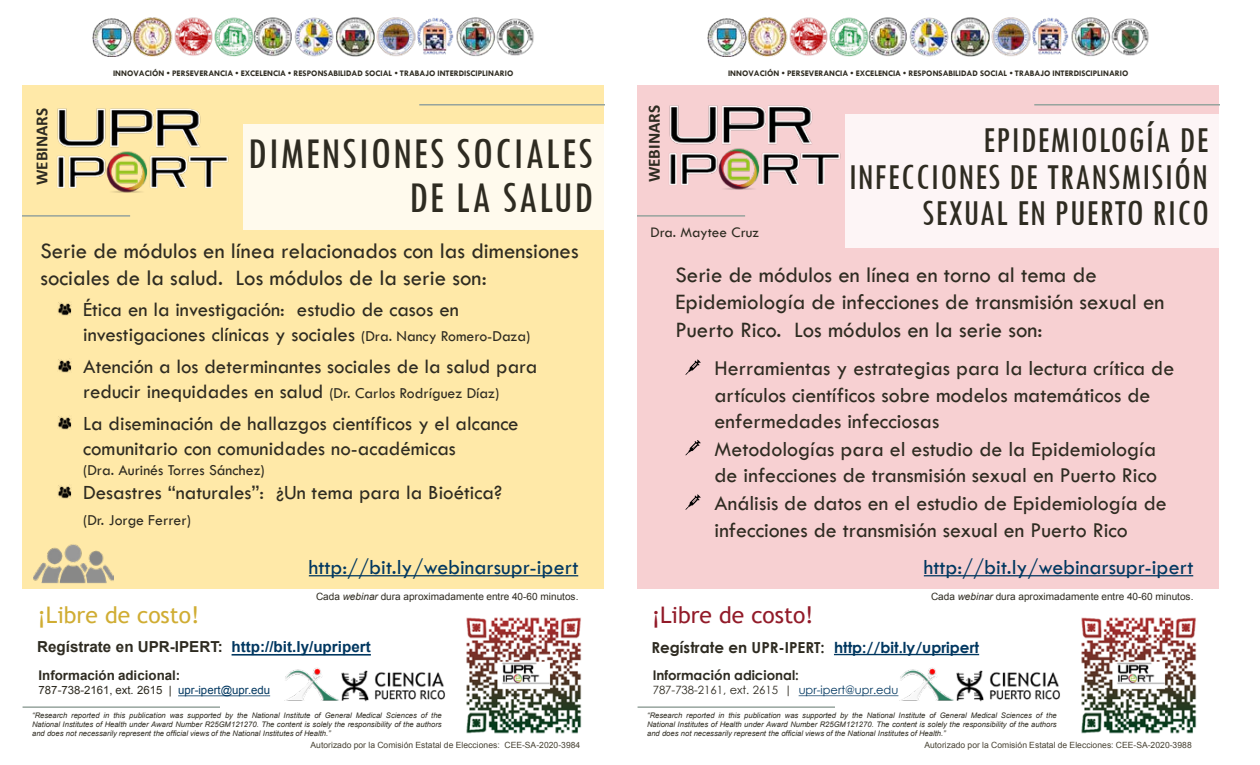
<style>
.page{position:relative;width:1260px;height:765px;background:#fff}
.page>*{position:absolute;margin:0;border:0;box-sizing:border-box;transform-origin:0 0}
.t1{font:45.62px/43.8px "Tw Cen MT Condensed";letter-spacing:.035em;color:#2e2b21;text-align:right}
.t2{font:condensed 38px/36.5px "Tw Cen";letter-spacing:.025em;color:#2e2b21;text-align:right}
.t3{font:22.88px/27.4px "Tw Cen";color:#2e2b21}
.t4{font:22.88px/27.4px "Tw Cen MT";color:#2e2b21}
.t5{font:22.88px "Trebuchet MS";color:#d0ad33}
.t6{font:22.88px "Trebuchet MS";color:#921b29}
.t7{font:21.88px/26.8px "Tw Cen";color:#2e2b21}
.t8{font:21.88px "Tw Cen MT";color:#003760}
.t9{font:21.88px "Tw Cen";color:#003760}
.t10{font:20.88px/25.1px "Tw Cen MT";color:#2e2b21}
.t11{font:700 17.12px "Calibri";color:#2e2b21}
.t12{font:15.75px "Tw Cen MT";color:#2e2b21}
.t13{font:700 15.12px "Arial";color:#2e2b21}
.t14{font:700 15.12px "Century Gothic";color:#2e2b21}
.t15{font:15.12px "Tw Cen";color:#2e2b21}
.t16{font:700 13.38px "Arial";color:#2e2b21}
.t17{font:700 13.38px "Century Gothic";color:#2e2b21}
.t18{font:11.38px "Arial";letter-spacing:.005em;color:#2e2b21}
.t19{font:11.38px "Century Gothic";color:#2e2b21}
.t20{font:10px "Arial";color:#2e2b21}
.t21{font:8.5px "Arial";letter-spacing:.005em;color:#474233}
.t22{font:700 8.5px "Tw Cen MT";letter-spacing:.005em;color:#2e2b21}
.t23{font:700 8.5px "Tw Cen";letter-spacing:.005em;color:#2e2b21}
.t24{font:italic 7.62px/9.1px "Arial";color:#2e2b21;text-align:justify}
.s1{font-size:15.75px}
.s2{font-style:italic}
.s3{color:#003760}
</style>
<div class="page">
<div style="left:22px;top:86px;width:582px;height:503px;background:#ffe9a8"></div>
<div style="left:244px;top:124px;width:360px;height:106px;background:#fffaed"></div>
<hr style="left:419px;top:104px;width:185px;height:2px;background:#95a39d">
<hr style="left:23px;top:706px;width:197px;height:2px;background:#95a39d">
<svg style="left:309px;top:575px;width:269px;height:1px"></svg>
<hr style="left:22px;top:215px;width:108px;height:2px;background:#95a39d">
<svg style="left:232px;top:654px;width:139px;height:2px"></svg>
<svg style="left:178px;top:695px;width:92px;height:1px"></svg>
<hr style="left:638px;top:706px;width:197px;height:2px;background:#95a39d">
<svg style="left:834px;top:654px;width:145px;height:1px"></svg>
<svg style="left:799px;top:695px;width:99px;height:1px"></svg>
<img style="left:92px;top:17px;width:442px;height:40px">
<img style="left:707px;top:17px;width:442px;height:40px">
<img style="left:57px;top:108px;width:172px;height:85px">
<img style="left:58px;top:302px;width:14px;height:14px">
<img style="left:58px;top:359px;width:14px;height:14px">
<img style="left:58px;top:416px;width:14px;height:14px">
<img style="left:58px;top:485px;width:14px;height:14px">
<img style="left:34px;top:544px;width:80px;height:39px">
<div style="left:638px;top:86px;width:581px;height:503px;background:#f7d0d2"></div>
<svg style="left:685px;top:359px;width:16px;height:16px"></svg>
<svg style="left:685px;top:440px;width:16px;height:15px"></svg>
<svg style="left:685px;top:494px;width:16px;height:16px"></svg>
<img style="left:669px;top:105px;width:172px;height:85px">
<div style="left:845px;top:114px;width:374px;height:134px;background:#fdf5f6"></div>
<hr style="left:1034px;top:104px;width:185px;height:2px;background:#95a39d">
<svg style="left:924px;top:575px;width:269px;height:1px"></svg>
<hr style="left:638px;top:215px;width:107px;height:2px;background:#95a39d">
<img style="left:341px;top:670px;width:104px;height:32px">
<img style="left:284px;top:668px;width:55px;height:33px">
<img style="left:466px;top:617px;width:116px;height:117px">
<img style="left:956px;top:670px;width:104px;height:32px">
<img style="left:898px;top:668px;width:56px;height:33px">
<img style="left:1081px;top:617px;width:116px;height:117px">
<p class="t22" style="left:113px;top:68px;width:402px">INNOVACIÓN • PERSEVERANCIA • EXCELENCIA • RESPONSABILIDAD SOCIAL • TRABAJO INTERDISCIPLINARIO</p>
<p class="t23" style="left:728px;top:68px;width:402px">INNOVACIÓN • PERSEVERANCIA • EXCELENCIA • RESPONSABILIDAD SOCIAL • TRABAJO INTERDISCIPLINARIO</p>
<p class="t11" style="left:30px;top:185px;width:79px;rotate:-90deg">WEBINARS</p>
<h1 class="t1" style="left:248px;top:131px;width:347px">DIMENSIONES SOCIALES<br>DE LA SALUD</h1>
<p class="t4" style="left:40px;top:237px;width:540px">Serie de módulos en línea relacionados con las dimensiones sociales de la salud. Los módulos de la serie son:</p>
<p class="t10" style="left:83px;top:296px;width:449px">Ética en la investigación: estudio de casos en investigaciones clínicas y sociales <span class="s1">(Dra. Nancy Romero-Daza)</span></p>
<p class="t10" style="left:83px;top:353px;width:456px">Atención a los determinantes sociales de la salud para reducir inequidades en salud <span class="s1">(Dr. Carlos Rodríguez Díaz)</span></p>
<p class="t10" style="left:83px;top:410px;width:437px">La diseminación de hallazgos científicos y el alcance comunitario con comunidades no-académicas</p>
<p class="t12" style="left:83px;top:461px;width:183px">(Dra. Aurinés Torres Sánchez)</p>
<p class="t10" style="left:83px;top:479px;width:420px">Desastres “naturales”: ¿Un tema para la Bioética?</p>
<p class="t12" style="left:83px;top:510px;width:109px">(Dr. Jorge Ferrer)</p>
<p class="t8" style="left:309px;top:554px;width:271px">http://bit.ly/webinarsupr-ipert</p>
<p class="t20" style="left:316px;top:590px;width:264px">Cada <span class="s2">webinar</span> dura aproximadamente entre 40-60 minutos.</p>
<p class="t5" style="left:37px;top:601px;width:163px">¡Libre de costo!</p>
<p class="t13" style="left:37px;top:637px;width:335px">Regístrate en UPR-IPERT: <span class="s3">http://bit.ly/upripert</span></p>
<h5 class="t16" style="left:38px;top:667px;width:143px">Información adicional:</h5>
<p class="t18" style="left:38px;top:683px;width:233px">787-738-2161, ext. 2615 | <span class="s3">upr-ipert@upr.edu</span></p>
<p class="t24" style="left:32px;top:711px;width:411px">“Research reported in this publication was supported by the National Institute of General Medical Sciences of the National Institutes of Health under Award Number R25GM121270. The content is solely the responsibility of the authors and does not necessarily represent the official views of the National Institutes of Health.”</p>
<p class="t21" style="left:311px;top:740px;width:271px">Autorizado por la Comisión Estatal de Elecciones: CEE-SA-2020-3984</p>
<p class="t11" style="left:642px;top:182px;width:79px;rotate:-90deg">WEBINARS</p>
<p class="t15" style="left:651px;top:224px;width:110px">Dra. Maytee Cruz</p>
<p class="t2" style="left:848px;top:121px;width:362px">EPIDEMIOLOGÍA DE<br>INFECCIONES DE TRANSMISIÓN<br>SEXUAL EN PUERTO RICO</p>
<p class="t3" style="left:676px;top:261px;width:490px">Serie de módulos en línea en torno al tema de<br>Epidemiología de infecciones de transmisión sexual en<br>Puerto Rico. Los módulos en la serie son:</p>
<p class="t7" style="left:715px;top:355px;width:461px">Herramientas y estrategias para la lectura crítica de artículos científicos sobre modelos matemáticos de enfermedades infecciosas<br>Metodologías para el estudio de la Epidemiología de infecciones de transmisión sexual en Puerto Rico</p>
<p class="t7" style="left:715px;top:490px;width:454px;line-height:26.2px">Análisis de datos en el estudio de Epidemiología de infecciones de transmisión sexual en Puerto Rico</p>
<p class="t9" style="left:924px;top:554px;width:271px">http://bit.ly/webinarsupr-ipert</p>
<p class="t20" style="left:931px;top:590px;width:264px">Cada <span class="s2">webinar</span> dura aproximadamente entre 40-60 minutos.</p>
<p class="t6" style="left:652px;top:601px;width:163px">¡Libre de costo!</p>
<p class="t14" style="left:651px;top:636px;width:329px">Regístrate en UPR-IPERT: <span class="s3">http://bit.ly/upripert</span></p>
<h5 class="t17" style="left:653px;top:665px;width:148px">Información adicional:</h5>
<p class="t19" style="left:653px;top:682px;width:247px">787-738-2161, ext. 2615 | <span class="s3">upr-ipert@upr.edu</span></p>
<p class="t24" style="left:647px;top:711px;width:411px">“Research reported in this publication was supported by the National Institute of General Medical Sciences of the National Institutes of Health under Award Number R25GM121270. The content is solely the responsibility of the authors and does not necessarily represent the official views of the National Institutes of Health.”</p>
<p class="t21" style="left:924px;top:740px;width:269px">Autorizado por la Comisión Estatal de Elecciones: CEE-SA-2020-3988</p>
</div>
